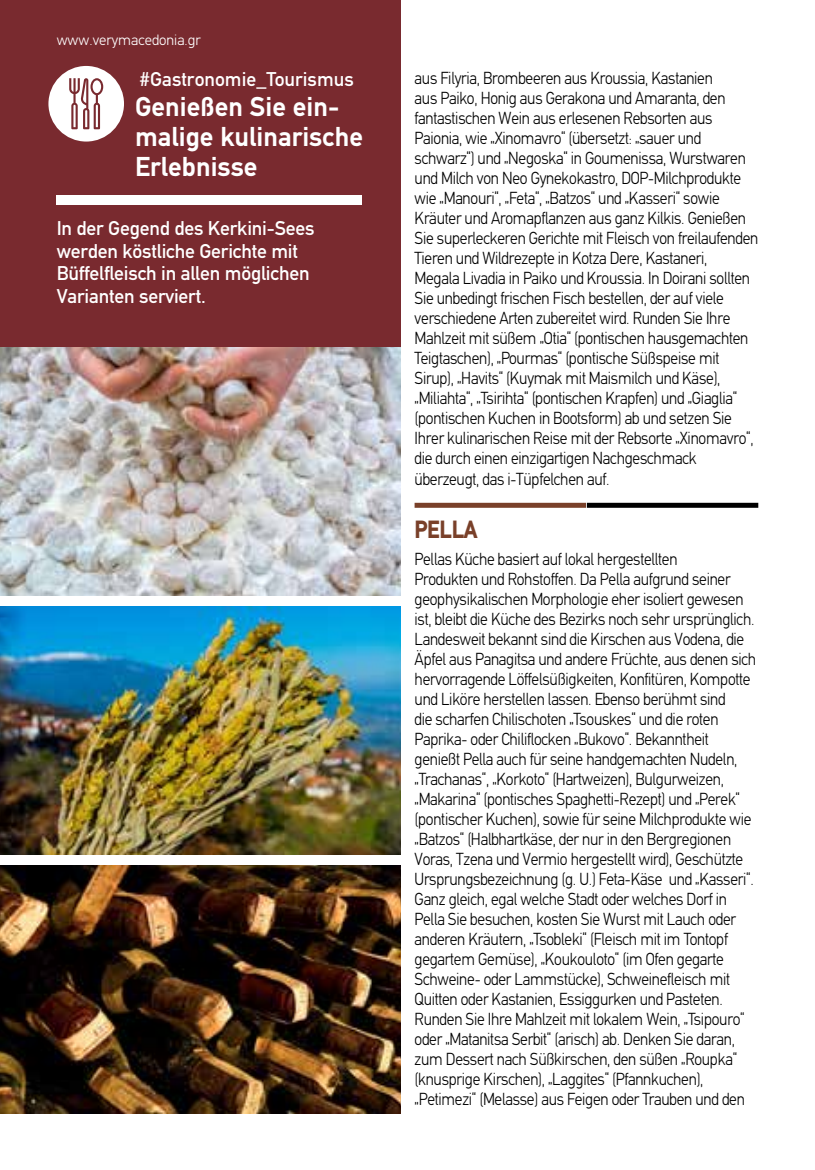
<style>
.page{position:relative;width:815px;height:1170px;background:#fff}
.page>*{position:absolute;margin:0;border:0;box-sizing:border-box;transform-origin:0 0}
.t1{font:700 27.5px/30px "PF Din Text";color:#fff}
.t2{font:900 25px "PF Din Text";letter-spacing:-.015em;color:#794029;scale:.9 1}
.t3{font:500 20px/22.5px "PF Din Text";letter-spacing:-.01em;color:#fff}
.t4{font:300 17.5px/20px "PF Din Text";letter-spacing:-.015em;color:#000;scale:.9 1}
.t5{font:300 15px "PF Din Text";color:#fff}
</style>
<div class="page">
<div style="left:415px;top:502px;width:171px;height:5px;background:#794029"></div>
<div style="left:587px;top:502px;width:171px;height:5px;background:#000"></div>
<div style="left:0;top:0;width:400px;height:347px;background:#792a2f"></div>
<div style="left:48px;top:66px;width:76px;height:75px;background:#fff;border-radius:50%"></div>
<div style="left:57px;top:195px;width:305px;height:10px;background:#fff"></div>
<img style="left:0;top:347px;width:400px;height:248px">
<img style="left:0;top:606px;width:400px;height:248px">
<img style="left:0;top:865px;width:400px;height:248px">
<svg style="left:69px;top:78px;width:34px;height:51px"></svg>
<p class="t5" style="left:57px;top:31px;width:146px">www.verymacedonia.gr</p>
<p class="t3" style="left:140px;top:68px;width:215px">#Gastronomie_Tourismus</p>
<h1 class="t1" style="left:135px;top:92px;width:230px">Genießen Sie ein&shy;malige kulinarische<br>Erlebnisse</h1>
<p class="t3" style="left:57px;top:217px;width:259px">In der Gegend des Kerkini-Sees werden köstliche Gerichte mit<br>Büffelfleisch in allen möglichen<br>Varianten serviert.</p>
<p class="t4" style="left:415px;top:68px;width:347px">aus Filyria, Brombeeren aus Kroussia, Kastanien aus Paiko, Honig aus Gerakona und Amaranta, den fantastischen Wein aus erlesenen Rebsorten aus Paionia, wie Xinomavro“ (übersetzt: sauer und</p>
<p class="t4" style="left:491px;top:138px;width:6px">”</p>
<p class="t4" style="left:635px;top:138px;width:6px">”</p>
<p class="t4" style="left:415px;top:148px;width:370px">schwarz“) und Negoska“ in Goumenissa, Wurstwaren</p>
<p class="t4" style="left:504px;top:158px;width:6px">”</p>
<p class="t4" style="left:415px;top:168px;width:364px">und Milch von Neo Gynekokastro, DOP-Milchprodukte wie Manouri“, Feta“, Batzos“ und Kasseri“ sowie</p>
<p class="t4" style="left:440px;top:198px;width:6px">”</p>
<p class="t4" style="left:505px;top:198px;width:6px">”</p>
<p class="t4" style="left:545px;top:198px;width:6px">”</p>
<p class="t4" style="left:625px;top:198px;width:6px">”</p>
<p class="t4" style="left:415px;top:208px;width:383px">Kräuter und Aromapflanzen aus ganz Kilkis. Genießen Sie superleckeren Gerichte mit Fleisch von freilaufenden Tieren und Wildrezepte in Kotza Dere, Kastaneri,<br>Megala Livadia in Paiko und Kroussia. In Doirani sollten Sie unbedingt frischen Fisch bestellen, der auf viele verschiedene Arten zubereitet wird. Runden Sie Ihre Mahlzeit mit süßem Otia“ (pontischen hausgemachten</p>
<p class="t4" style="left:540px;top:338px;width:6px">”</p>
<p class="t4" style="left:415px;top:348px;width:340px">Teigtaschen), Pourmas“ (pontische Süßspeise mit</p>
<p class="t4" style="left:497px;top:358px;width:6px">”</p>
<p class="t4" style="left:415px;top:368px;width:341px">Sirup), Havits“ (Kuymak mit Maismilch und Käse),</p>
<p class="t4" style="left:457px;top:378px;width:6px">”</p>
<p class="t4" style="left:415px;top:398px;width:6px">”</p>
<p class="t4" style="left:419px;top:388px;width:355px">Miliahta“, Tsirihta“ (pontischen Krapfen) und Giaglia“</p>
<p class="t4" style="left:477px;top:398px;width:6px">”</p>
<p class="t4" style="left:688px;top:398px;width:6px">”</p>
<p class="t4" style="left:415px;top:408px;width:378px">(pontischen Kuchen in Bootsform) ab und setzen Sie<br>Ihrer kulinarischen Reise mit der Rebsorte Xinomavro“,</p>
<p class="t4" style="left:676px;top:438px;width:6px">”</p>
<p class="t4" style="left:415px;top:448px;width:315px;line-height:21px">die durch einen einzigartigen Nachgeschmack überzeugt, das i-Tüpfelchen auf.</p>
<h2 class="t2" style="left:415px;top:514px;width:71px">PELLA</h2>
<p class="t4" style="left:415px;top:549px;width:381px">Pellas Küche basiert auf lokal hergestellten<br>Produkten und Rohstoffen. Da Pella aufgrund seiner geophysikalischen Morphologie eher isoliert gewesen ist, bleibt die Küche des Bezirks noch sehr ursprünglich.<br>Landesweit bekannt sind die Kirschen aus Vodena, die Äpfel aus Panagitsa und andere Früchte, aus denen sich hervorragende Löffelsüßigkeiten, Konfitüren, Kompotte und Liköre herstellen lassen. Ebenso berühmt sind<br>die scharfen Chilischoten Tsouskes“ und die roten</p>
<p class="t4" style="left:569px;top:719px;width:6px">”</p>
<p class="t4" style="left:415px;top:729px;width:328px">Paprika- oder Chiliflocken Bukovo“. Bekanntheit</p>
<p class="t4" style="left:574px;top:739px;width:6px">”</p>
<p class="t4" style="left:415px;top:744px;width:360px;line-height:30px">genießt Pella auch für seine handgemachten Nudeln, ”</p>
<p class="t4" style="left:419px;top:769px;width:341px">Trachanas“, Korkoto“ (Hartweizen), Bulgurweizen,</p>
<p class="t4" style="left:492px;top:779px;width:6px">”</p>
<p class="t4" style="left:415px;top:799px;width:6px">”</p>
<p class="t4" style="left:419px;top:789px;width:358px">Makarina“ (pontisches Spaghetti-Rezept) und Perek“</p>
<p class="t4" style="left:695px;top:799px;width:6px">”</p>
<p class="t4" style="left:415px;top:804px;width:376px;line-height:30px">(pontischer Kuchen), sowie für seine Milchprodukte wie ”</p>
<p class="t4" style="left:415px;top:829px;width:378px">Batzos“ (Halbhartkäse, der nur in den Bergregionen<br>Voras, Tzena und Vermio hergestellt wird), Geschützte<br>Ursprungsbezeichnung (g. U.) Feta-Käse und Kasseri“.</p>
<p class="t4" style="left:695px;top:879px;width:6px">”</p>
<p class="t4" style="left:415px;top:889px;width:359px">Ganz gleich, egal welche Stadt oder welches Dorf in<br>Pella Sie besuchen, kosten Sie Wurst mit Lauch oder anderen Kräutern, Tsobleki“ (Fleisch mit im Tontopf</p>
<p class="t4" style="left:529px;top:939px;width:6px">”</p>
<p class="t4" style="left:415px;top:949px;width:345px">gegartem Gemüse), Koukouloto“ (im Ofen gegarte</p>
<p class="t4" style="left:541px;top:959px;width:6px">”</p>
<p class="t4" style="left:415px;top:969px;width:368px">Schweine- oder Lammstücke), Schweinefleisch mit<br>Quitten oder Kastanien, Essiggurken und Pasteten.<br>Runden Sie Ihre Mahlzeit mit lokalem Wein, Tsipouro“</p>
<p class="t4" style="left:684px;top:1019px;width:6px">”</p>
<p class="t4" style="left:415px;top:1029px;width:357px">oder Matanitsa Serbit“ (arisch) ab. Denken Sie daran,</p>
<p class="t4" style="left:445px;top:1039px;width:6px">”</p>
<p class="t4" style="left:415px;top:1049px;width:360px">zum Dessert nach Süßkirschen, den süßen Roupka“</p>
<p class="t4" style="left:681px;top:1059px;width:6px">”</p>
<p class="t4" style="left:415px;top:1069px;width:322px">(knusprige Kirschen), Laggites“ (Pfannkuchen),</p>
<p class="t4" style="left:548px;top:1079px;width:6px">”</p>
<p class="t4" style="left:415px;top:1099px;width:6px">”</p>
<p class="t4" style="left:419px;top:1089px;width:364px">Petimezi“ (Melasse) aus Feigen oder Trauben und den</p>
</div>
